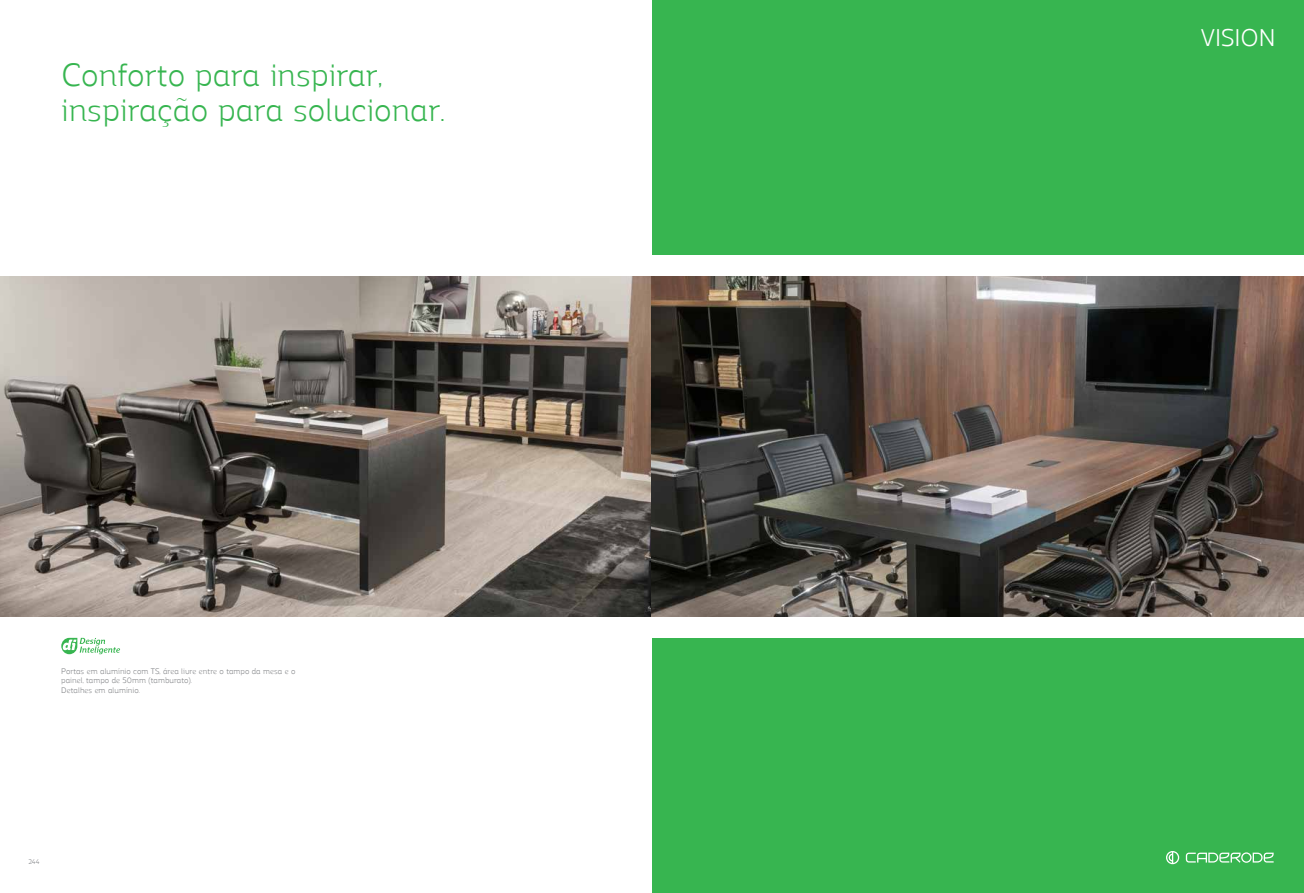
<style>
.page{position:relative;width:1304px;height:893px;background:#fff}
.page>*{position:absolute;margin:0;border:0;box-sizing:border-box;transform-origin:0 0}
.t1{font:32px/35px "Regan Alt";color:#37b550}
.t2{font:24px "Regan Alt";color:#fff}
.t3{font:8px/9.6px "Regan Alt";color:#808285}
.t4{font:7px "Regan Alt";color:#808285}
</style>
<div class="page">
<svg style="left:61px;top:638px;width:59px;height:16px"></svg>
<img style="left:0;top:277px;width:652px;height:339px">
<div style="left:652px;top:0;width:652px;height:893px;background:#37b550"></div>
<svg style="left:652px;top:255px;width:652px;height:383px"></svg>
<svg style="left:1166px;top:851px;width:108px;height:13px"></svg>
<h1 class="t1" style="left:61px;top:55px;width:385px">Conforto para inspirar, inspiração para solucionar.</h1>
<p class="t3" style="left:61px;top:665px;width:236px">Portas em alumínio com TS, área livre entre o tampo da mesa e o painel, tampo de 50mm (tamburato).<br>Detalhes em alumínio.</p>
<p class="t4" style="left:28px;top:857px;width:13px">244</p>
<h2 class="t2" style="left:1201px;top:21px;width:76px">VISION</h2>
</div>
